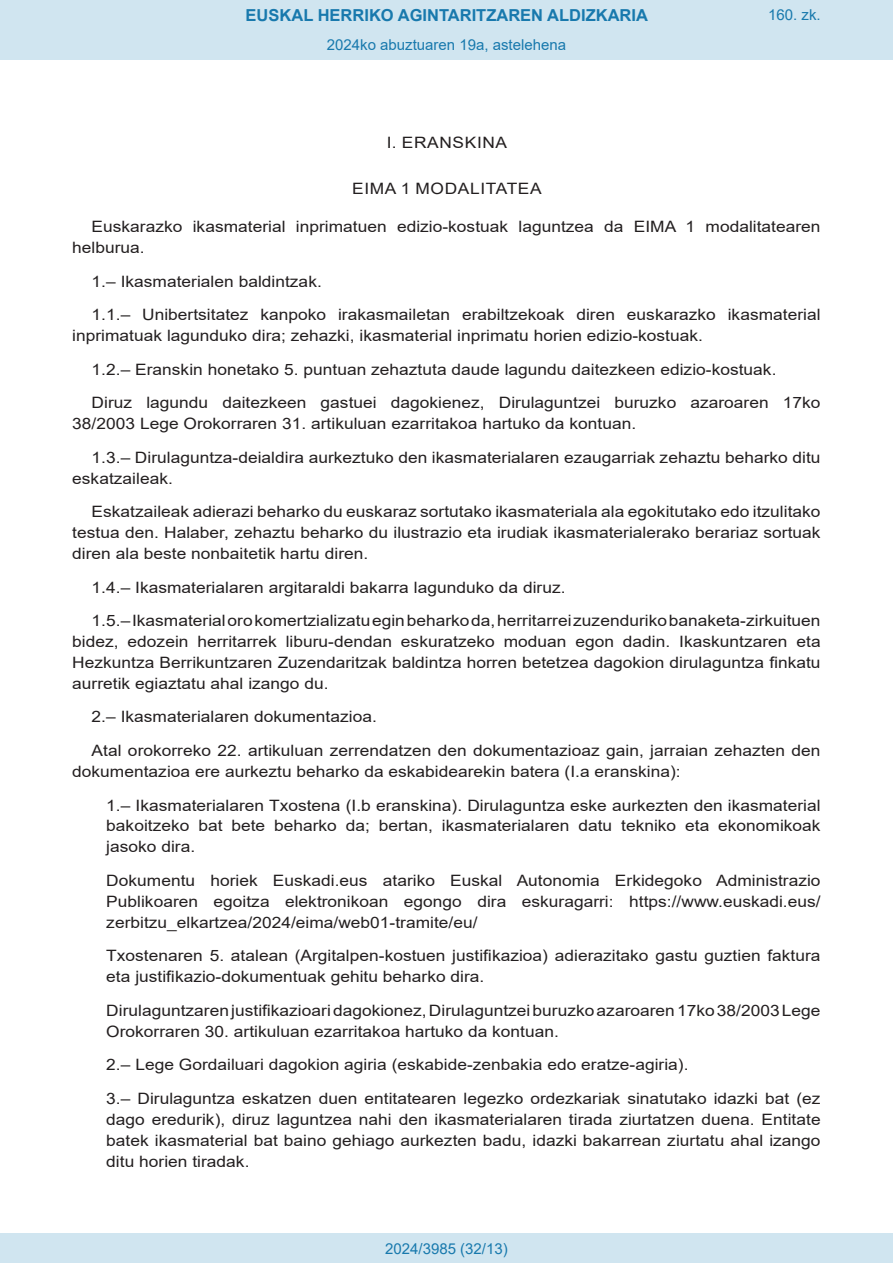
<style>
.page{position:relative;width:893px;height:1263px;background:#fff}
.page>*{position:absolute;margin:0;border:0;box-sizing:border-box;transform-origin:0 0}
.t1{font:700 16.5px "Arial";color:#1879ad}
.BOPVDetalle{font:15.6px/20.9px "Arial";color:#231f20;scale:1.11 1}
.BOPVDetalle1{font:15.6px/20.9px "Arial";color:#231f20;text-align:justify;scale:1.11 1}
.BOPVClave{font:15.6px "Arial";letter-spacing:.035em;color:#231f20;scale:1.11 1}
.Paginacion_Centro{font:15px "Arial";color:#1879ad}
</style>
<div class="page">
<div style="left:0;top:0;width:893px;height:60px;background:#d0e5f0"></div>
<div style="left:0;top:1233px;width:893px;height:30px;background:#d0e5f0"></div>
<p class="t1" style="left:246px;top:3px;width:404px">EUSKAL HERRIKO AGINTARITZAREN ALDIZKARIA</p>
<p class="Paginacion_Centro" style="left:327px;top:35px;width:241px">2024ko abuztuaren 19a, astelehena</p>
<p class="Paginacion_Centro" style="left:768px;top:5px;width:54px">160. zk.</p>
<p class="BOPVClave" style="left:387px;top:132px;width:110px">I. ERANSKINA</p>
<p class="BOPVClave" style="left:352px;top:178px;width:172px">EIMA 1 MODALITATEA</p>
<p class="BOPVDetalle" style="left:72px;top:216px;width:676px;text-indent:19px">Euskarazko ikasmaterial inprimatuen edizio-kostuak laguntzea da EIMA 1 modalitatearen helburua.</p>
<p class="BOPVDetalle" style="left:92px;top:271px;width:209px">1.– Ikasmaterialen baldintzak.</p>
<p class="BOPVDetalle" style="left:72px;top:304px;width:676px;text-indent:19px">1.1.– Unibertsitatez kanpoko irakasmailetan erabiltzekoak diren euskarazko ikasmaterial inprimatuak lagunduko dira; zehazki, ikasmaterial inprimatu horien edizio-kostuak.</p>
<p class="BOPVDetalle" style="left:92px;top:359px;width:618px">1.2.– Eranskin honetako 5. puntuan zehaztuta daude lagundu daitezkeen edizio-kostuak.</p>
<p class="BOPVDetalle" style="left:72px;top:392px;width:676px;text-indent:19px">Diruz lagundu daitezkeen gastuei dagokienez, Dirulaguntzei buruzko azaroaren 17ko<br>38/2003 Lege Orokorraren 31. artikuluan ezarritakoa hartuko da kontuan.</p>
<p class="BOPVDetalle" style="left:72px;top:447px;width:676px;text-indent:19px">1.3.– Dirulaguntza-deialdira aurkeztuko den ikasmaterialaren ezaugarriak zehaztu beharko ditu eskatzaileak.</p>
<p class="BOPVDetalle" style="left:72px;top:501px;width:676px;text-align:justify;text-indent:19px">Eskatzaileak adierazi beharko du euskaraz sortutako ikasmateriala ala egokitutako edo itzulitako testua den. Halaber, zehaztu beharko du ilustrazio eta irudiak ikasmaterialerako berariaz sortuak diren ala beste nonbaitetik hartu diren.</p>
<p class="BOPVDetalle" style="left:92px;top:577px;width:428px">1.4.– Ikasmaterialaren argitaraldi bakarra lagunduko da diruz.</p>
<p class="BOPVDetalle" style="left:72px;top:610px;width:676px;text-align:justify;text-indent:19px">1.5.– Ikasmaterial oro komertzializatu egin beharko da, herritarrei zuzenduriko banaketa-zirkuituen bidez, edozein herritarrek liburu-dendan eskuratzeko moduan egon dadin. Ikaskuntzaren eta Hezkuntza Berrikuntzaren Zuzendaritzak baldintza horren betetzea dagokion dirulaguntza finkatu aurretik egiaztatu ahal izango du.</p>
<p class="BOPVDetalle" style="left:92px;top:706px;width:258px">2.– Ikasmaterialaren dokumentazioa.</p>
<p class="BOPVDetalle" style="left:72px;top:740px;width:676px;text-indent:19px">Atal orokorreko 22. artikuluan zerrendatzen den dokumentazioaz gain, jarraian zehazten den dokumentazioa ere aurkeztu beharko da eskabidearekin batera (I.a eranskina):</p>
<p class="BOPVDetalle1" style="left:106px;top:794px;width:645px">1.– Ikasmaterialaren Txostena (I.b eranskina). Dirulaguntza eske aurkezten den ikasmaterial bakoitzeko bat bete beharko da; bertan, ikasmaterialaren datu tekniko eta ekonomikoak jasoko dira.</p>
<p class="BOPVDetalle1" style="left:106px;top:870px;width:645px">Dokumentu horiek Euskadi.eus atariko Euskal Autonomia Erkidegoko Administrazio Publikoaren egoitza elektronikoan egongo dira eskuragarri: https://www.euskadi.eus/ zerbitzu_elkartzea/2024/eima/web01-tramite/eu/</p>
<p class="BOPVDetalle1" style="left:106px;top:945px;width:645px">Txostenaren 5. atalean (Argitalpen-kostuen justifikazioa) adierazitako gastu guztien faktura eta justifikazio-dokumentuak gehitu beharko dira.</p>
<p class="BOPVDetalle1" style="left:106px;top:1000px;width:645px">Dirulaguntzaren justifikazioari dagokionez, Dirulaguntzei buruzko azaroaren 17ko 38/2003 Lege<br>Orokorraren 30. artikuluan ezarritakoa hartuko da kontuan.</p>
<p class="BOPVDetalle1" style="left:106px;top:1054px;width:526px">2.– Lege Gordailuari dagokion agiria (eskabide-zenbakia edo eratze-agiria).</p>
<p class="BOPVDetalle1" style="left:106px;top:1088px;width:645px">3.– Dirulaguntza eskatzen duen entitatearen legezko ordezkariak sinatutako idazki bat (ez dago eredurik), diruz laguntzea nahi den ikasmaterialaren tirada ziurtatzen duena. Entitate batek ikasmaterial bat baino gehiago aurkezten badu, idazki bakarrean ziurtatu ahal izango ditu horien tiradak.</p>
<p class="Paginacion_Centro" style="left:385px;top:1238px;width:124px">2024/3985 (32/13)</p>
</div>
